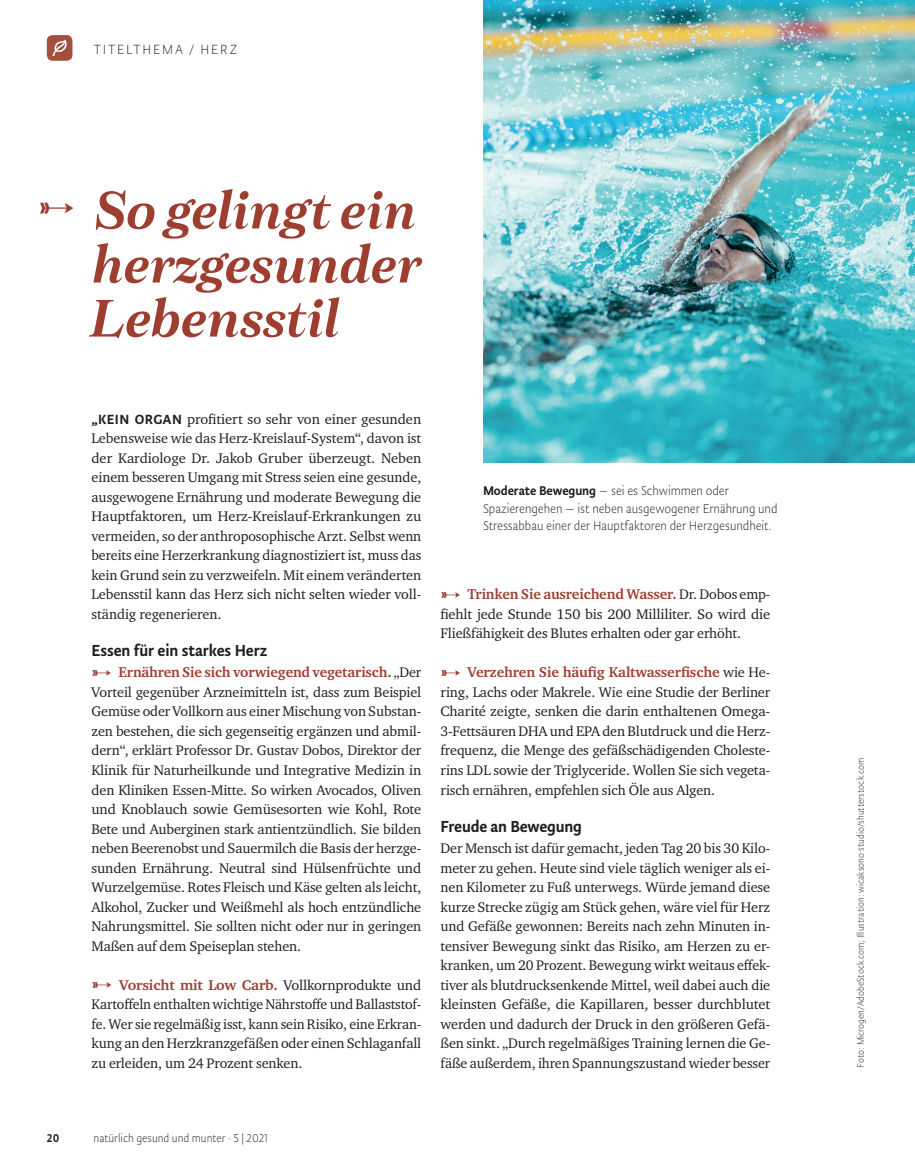
<style>
.page{position:relative;width:915px;height:1170px;background:#fff}
.page>*{position:absolute;margin:0;border:0;box-sizing:border-box;transform-origin:0 0}
.t1{font:italic 600 51px/54px "Morison";letter-spacing:-.005em;color:#9d3e30;text-align:justify}
.t2{font:500 18px "Tempera Std";letter-spacing:-.005em;color:#231f20}
.t3{font:300 15px "Tempera Std";letter-spacing:.12em;color:#231f20}
.t4{font:700 14.55px "Charter ITC Pro";letter-spacing:-.01em;color:#9d3e30}
.t5{font:14.25px/19.5px "Charter ITC Pro";letter-spacing:-.01em;color:#231f20;text-align:justify}
.t6{font:300 14.25px/17.2px "Tempera Std";letter-spacing:-.005em;color:#231f20}
.t7{font:300 12.75px "Tempera Std";color:#231f20}
.t8{font:500 12.75px "Tempera Std";color:#231f20}
.t9{font:300 10.5px "Tempera Std";color:#231f20}
.s1{font-family:"Tempera Std";font-weight:500;font-size:15px}
.s2{font-family:"KG Arrows";font-weight:400;font-size:15px}
.s3{font-weight:400;font-size:14.25px;color:#231f20}
.s4{font-weight:500}
</style>
<div class="page">
<svg style="left:47px;top:35px;width:25px;height:26px"></svg>
<img style="left:483px;top:0;width:431px;height:463px">
<p class="t3" style="left:94px;top:41px;width:145px">TITELTHEMA / HERZ</p>
<h1 class="t1" style="left:88px;top:183px;width:333px;text-indent:-50px"><sup>f</sup> So gelingt ein herzgesunder Lebensstil</h1>
<p class="t5" style="left:91px;top:409px;width:331px"><span class="s1">„KEIN ORGAN</span> profitiert so sehr von einer gesunden Lebensweise wie das Herz-Kreislauf-System“, davon ist der Kardiologe Dr. Jakob Gruber überzeugt. Neben einem besseren Umgang mit Stress seien eine gesunde, ausgewogene Ernährung und moderate Bewegung die Hauptfaktoren, um Herz-Kreislauf-Erkrankungen zu vermeiden, so der anthroposophische Arzt. Selbst wenn bereits eine Herzerkrankung diagnostiziert ist, muss das kein Grund sein zu verzweifeln. Mit einem veränderten Lebensstil kann das Herz sich nicht selten wieder voll&shy;ständig regenerieren.</p>
<p class="t2" style="left:91px;top:640px;width:177px">Essen für ein starkes Herz</p>
<p class="t4" style="left:91px;top:663px;width:331px"><span class="s2">f</span> Ernähren Sie sich vorwiegend vegetarisch. <span class="s3">„Der</span></p>
<p class="t5" style="left:91px;top:682px;width:331px">Vorteil gegenüber Arzneimitteln ist, dass zum Beispiel Gemüse oder Vollkorn aus einer Mischung von Substan&shy;zen bestehen, die sich gegenseitig ergänzen und abmil&shy;dern“, erklärt Professor Dr. Gustav Dobos, Direktor der Klinik für Naturheilkunde und Integrative Medizin in den Kliniken Essen-Mitte. So wirken Avocados, Oliven und Knoblauch sowie Gemüsesorten wie Kohl, Rote Bete und Auberginen stark antientzündlich. Sie bilden neben Beerenobst und Sauermilch die Basis der herzge&shy;sunden Ernährung. Neutral sind Hülsenfrüchte und Wurzelgemüse. Rotes Fleisch und Käse gelten als leicht, Alkohol, Zucker und Weißmehl als hoch entzündliche Nahrungsmittel. Sie sollten nicht oder nur in geringen Maßen auf dem Speiseplan stehen.</p>
<p class="t4" style="left:91px;top:975px;width:331px"><span class="s2">f</span> Vorsicht mit Low Carb. <span class="s3">Vollkornprodukte und</span></p>
<p class="t5" style="left:91px;top:994px;width:331px">Kartoffeln enthalten wichtige Nährstoffe und Ballaststof&shy;fe. Wer sie regelmäßig isst, kann sein Risiko, eine Erkran&shy;kung an den Herzkranzgefäßen oder einen Schlaganfall zu erleiden, um 24 Prozent senken.</p>
<p class="t6" style="left:483px;top:482px;width:296px"><span class="s4">Moderate Bewegung</span> – sei es Schwimmen oder<br>Spazierengehen – ist neben ausgewogener Ernährung und<br>Stressabbau einer der Hauptfaktoren der Herzgesundheit.</p>
<p class="t4" style="left:440px;top:585px;width:331px"><span class="s2">f</span> Trinken Sie ausreichend Wasser. <span class="s3">Dr. Dobos emp-</span></p>
<p class="t5" style="left:440px;top:604px;width:331px">fiehlt jede Stunde 150 bis 200 Milliliter. So wird die<br>Fließfähigkeit des Blutes erhalten oder gar erhöht.</p>
<p class="t4" style="left:440px;top:663px;width:331px"><span class="s2">f</span> Verzehren Sie häufig Kaltwasserfische <span class="s3">wie He-</span></p>
<p class="t5" style="left:440px;top:682px;width:331px">ring, Lachs oder Makrele. Wie eine Studie der Berliner Charité zeigte, senken die darin enthaltenen Omega-3-Fettsäuren DHA und EPA den Blutdruck und die Herz&shy;frequenz, die Menge des gefäßschädigenden Choleste&shy;rins LDL sowie der Triglyceride. Wollen Sie sich vegeta&shy;risch ernähren, empfehlen sich Öle aus Algen.</p>
<p class="t2" style="left:440px;top:816px;width:143px">Freude an Bewegung</p>
<p class="t5" style="left:440px;top:838px;width:331px">Der Mensch ist dafür gemacht, jeden Tag 20 bis 30 Kilo&shy;meter zu gehen. Heute sind viele täglich weniger als ei&shy;nen Kilometer zu Fuß unterwegs. Würde jemand diese kurze Strecke zügig am Stück gehen, wäre viel für Herz und Gefäße gewonnen: Bereits nach zehn Minuten in&shy;tensiver Bewegung sinkt das Risiko, am Herzen zu er&shy;kranken, um 20 Prozent. Bewegung wirkt weitaus effek&shy;tiver als blutdrucksenkende Mittel, weil dabei auch die kleinsten Gefäße, die Kapillaren, besser durchblutet werden und dadurch der Druck in den größeren Gefä&shy;ßen sinkt. „Durch regelmäßiges Training lernen die Ge&shy;fäße außerdem, ihren Spannungszustand wieder besser</p>
<p class="t8" style="left:47px;top:1130px;width:14px">20</p>
<p class="t7" style="left:94px;top:1130px;width:176px">natürlich gesund und munter · 5 | 2021</p>
<p class="t9" style="left:854px;top:1067px;width:311px;rotate:-90deg">Foto: Microgen/AdobeStock.com; Illustration: wicaksono studio/shutterstock.com</p>
</div>
